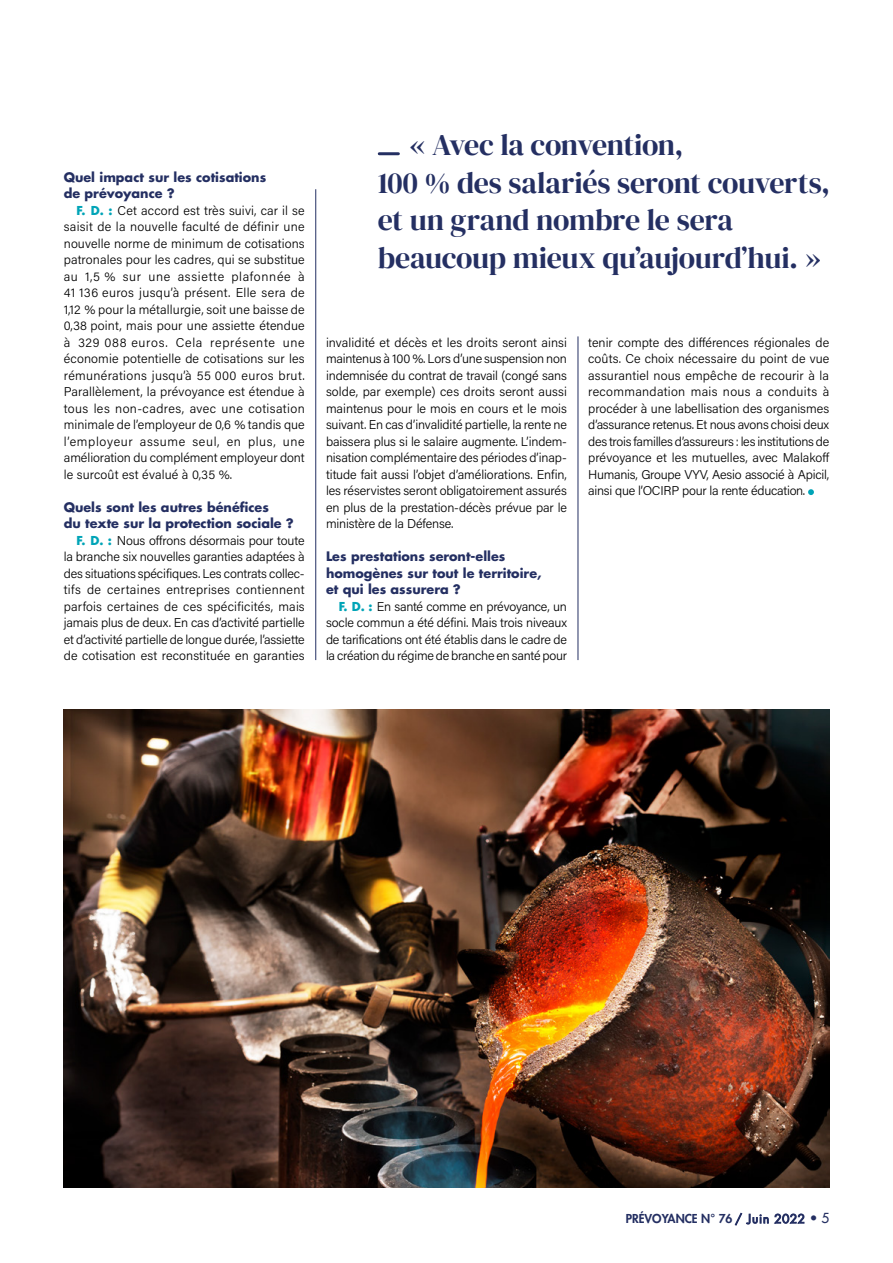
<style>
.page{position:relative;width:893px;height:1263px;background:#fff}
.page>*{position:absolute;margin:0;border:0;box-sizing:border-box;transform-origin:0 0}
.t1{font:30px/37.5px "DM Serif Display";letter-spacing:-.015em;color:#242f62}
.t2{font:300 12.75px/16.5px "Acumin Pro";letter-spacing:-.01em;color:#000;text-align:justify}
.t3{font:700 12.75px/16.5px "Futura Std";color:#242f62}
.t4{font:800 12px "Futura Std";color:#242f62}
.s1{font-family:"Futura Std";font-weight:700;font-size:12px;color:#00a4b7}
.s2{font-weight:400}
.s3{font-weight:500;font-size:13.5px}
</style>
<div class="page">
<hr style="left:315px;top:189px;width:1px;height:471px;background:#242f62">
<hr style="left:578px;top:336px;width:1px;height:324px;background:#242f62">
<hr style="left:379px;top:152px;width:19px;height:3px;background:#242f62">
<svg style="left:808px;top:489px;width:6px;height:6px"></svg>
<img style="left:64px;top:710px;width:765px;height:478px">
<p class="t3" style="left:64px;top:168px;width:204px">Quel impact sur les cotisations de prévoyance ?</p>
<p class="t2" style="left:64px;top:201px;width:243px;text-indent:13px"><span class="s1">F. D. :</span> Cet accord est très suivi, car il se saisit de la nouvelle faculté de définir une nouvelle norme de minimum de cotisations patronales pour les cadres, qui se substitue au 1,5 % sur une assiette plafonnée à 41 136 euros jusqu’à présent. Elle sera de 1,12 % pour la métallurgie, soit une baisse de 0,38 point, mais pour une assiette étendue à 329 088 euros. Cela représente une économie potentielle de cotisations sur les rémunérations jusqu’à 55 000 euros brut.<br>Parallèlement, la prévoyance est étendue à tous les non-cadres, avec une cotisation minimale de l’employeur de 0,6 % tandis que l’employeur assume seul, en plus, une amélioration du complément employeur dont le surcoût est évalué à 0,35 %.</p>
<p class="t3" style="left:64px;top:498px;width:231px">Quels sont les autres bénéfices<br>du texte sur la protection sociale ?</p>
<p class="t2" style="left:64px;top:531px;width:243px;text-indent:13px"><span class="s1">F. D. :</span> Nous offrons désormais pour toute la branche six nouvelles garanties adaptées à des situations spécifiques. Les contrats collec&shy;tifs de certaines entreprises contiennent parfois certaines de ces spécificités, mais jamais plus de deux. En cas d’activité partielle et d’activité partielle de longue durée, l’assiette de cotisation est reconstituée en garanties</p>
<h1 class="t1" style="left:378px;top:127px;width:454px;text-indent:32px">« Avec la convention,<br>100 % des salariés seront couverts, et un grand nombre le sera beaucoup mieux qu’aujourd’hui. »</h1>
<p class="t2" style="left:326px;top:333px;width:243px;text-align:left">invalidité et décès et les droits seront ainsi maintenus à 100 %. Lors d’une suspension non indemnisée du contrat de travail (congé sans solde, par exemple) ces droits seront aussi maintenus pour le mois en cours et le mois suivant. En cas d’invalidité partielle, la rente ne baissera plus si le salaire augmente. L’indem&shy;nisation complémentaire des périodes d’inap&shy;titude fait aussi l’objet d’améliorations. Enfin, les réservistes seront obligatoirement assurés en plus de la prestation-décès prévue par le ministère de la Défense.</p>
<p class="t3" style="left:326px;top:548px;width:217px">Les prestations seront-elles homogènes sur tout le territoire, et qui les assurera ?</p>
<p class="t2" style="left:326px;top:597px;width:243px;text-indent:13px"><span class="s1">F. D. :</span> En santé comme en prévoyance, un socle commun a été défini. Mais trois niveaux de tarifications ont été établis dans le cadre de la création du régime de branche en santé pour</p>
<p class="t2" style="left:588px;top:333px;width:242px">tenir compte des différences régionales de coûts. Ce choix nécessaire du point de vue assurantiel nous empêche de recourir à la recommandation mais nous a conduits à procéder à une labellisation des organismes d’assurance retenus. Et nous avons choisi deux des trois familles d’assureurs : les institutions de prévoyance et les mutuelles, avec Malakoff Humanis, Groupe VYV, Aesio associé à Apicil, ainsi que l’OCIRP pour la rente éducation.</p>
<p class="t4" style="left:626px;top:1211px;width:205px">PRÉVOYANCE N° 76 <span class="s2">/ Juin 2022</span> <span class="s3">• 5</span></p>
</div>
